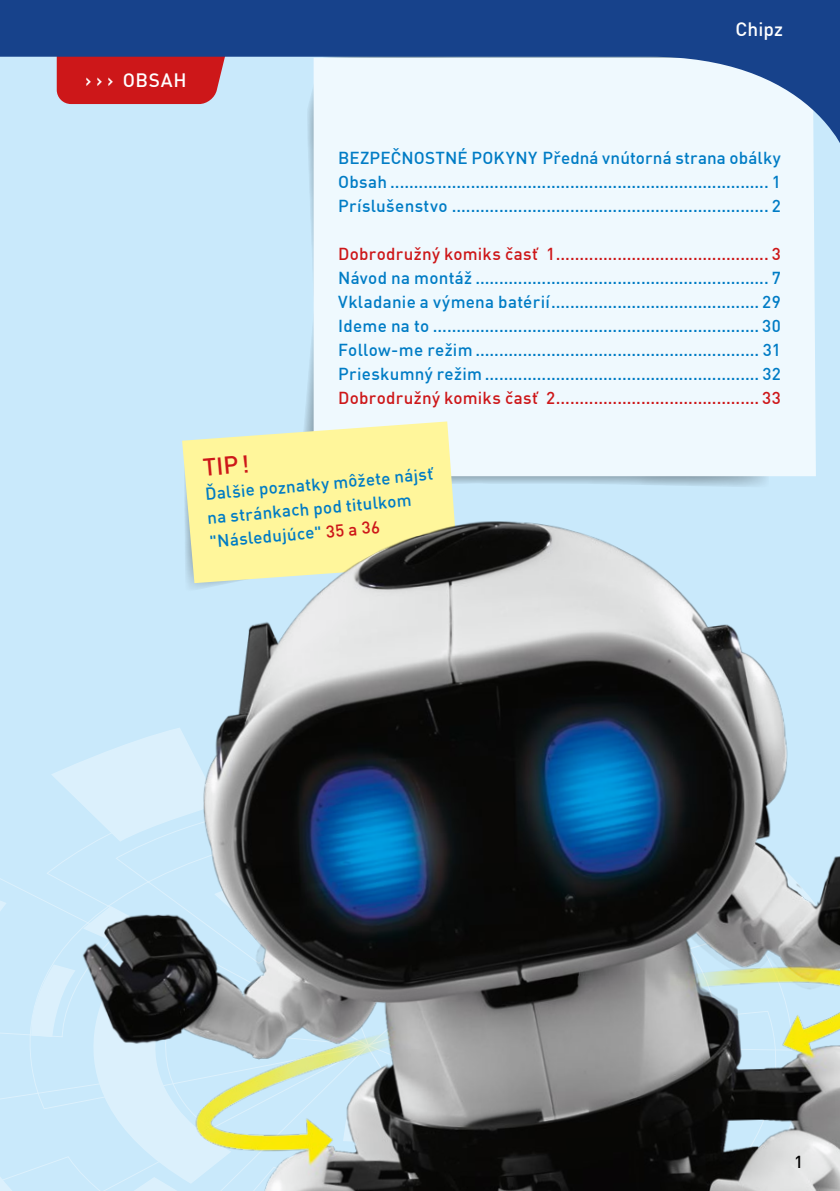
<style>
.page{position:relative;width:840px;height:1191px;background:#fff}
.page>*{position:absolute;margin:0;border:0;box-sizing:border-box;transform-origin:0 0}
.t1{font:500 24px "FF Din Pro";color:#cd1719}
.t2{font:500 19px "FF Din Pro";letter-spacing:.015em;color:#fff}
.t3{font:500 19px "FF Din Pro";color:#000}
.t4{font:500 17px/24px "FF Din Pro";letter-spacing:.015em;color:#007cc5;text-align:justify}
.t5{font:500 17px "FF Din Pro";letter-spacing:.02em;color:#cd1719}
.t6{font:500 17px "FF Din Pro";color:#000}
.s1{color:#cd1719}
</style>
<div class="page">
<div style="left:0;top:0;width:839px;height:1191px;background:#c9e9fb"></div>
<svg style="left:305px;top:198px;width:461px;height:289px"></svg>
<div style="left:313px;top:198px;width:502px;height:278px;background:#eff9fe"></div>
<svg style="left:0;top:0;width:839px;height:198px"></svg>
<svg style="left:0;top:878px;width:44px;height:313px"></svg>
<svg style="left:182px;top:417px;width:275px;height:86px;background:#f6f4ad"></svg>
<img style="left:44px;top:503px;width:795px;height:688px">
<p class="t2" style="left:85px;top:65px;width:103px">› › › OBSAH</p>
<p class="t2" style="left:735px;top:13px;width:49px">Chipz</p>
<p class="t4" style="left:338px;top:144px;width:444px">BEZPEČNOSTNÉ POKYNY Předná vnútorná strana obálky Obsah ................................................................................ 1<br>Príslušenstvo ................................................................... 2</p>
<p class="t5" style="left:338px;top:240px;width:444px">Dobrodružný komiks časť 1............................................. 3</p>
<p class="t4" style="left:338px;top:264px;width:444px">Návod na montáž .............................................................. 7<br>Vkladanie a výmena batérií............................................ 29<br>Ideme na to ..................................................................... 30<br>Follow-me režim ............................................................ 31<br>Prieskumný režim .......................................................... 32</p>
<p class="t5" style="left:338px;top:384px;width:444px">Dobrodružný komiks časť 2........................................... 33</p>
<h1 class="t1" style="left:201px;top:448px;width:48px;rotate:-5deg">TIP!</h1>
<p class="t4" style="left:204px;top:480px;width:230px;text-align:left;rotate:-5deg">Ďalšie poznatky môžete nájsť na stránkach pod titulkom "Následujúce" <span class="s1">35 a 36</span></p>
<p class="t3" style="left:792px;top:1137px;width:12px">1</p>
<p class="t6" style="left:793px;top:1148px;width:11px">1</p>
</div>
